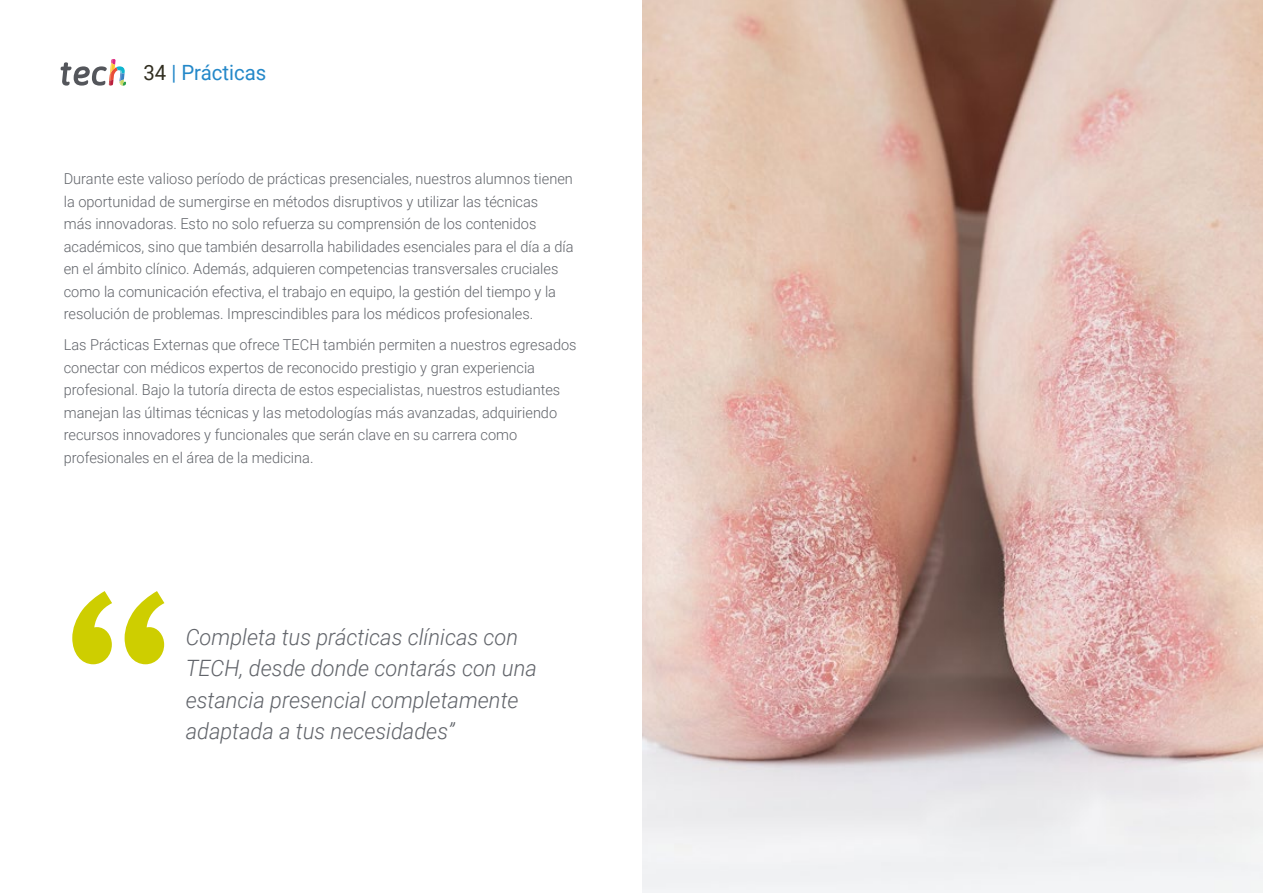
<style>
.page{position:relative;width:1263px;height:893px;background:#fff}
.page>*{position:absolute;margin:0;border:0;box-sizing:border-box;transform-origin:0 0}
.t1{font:italic 300 22.5px/31.5px "Roboto";color:#61646a}
.t2{font:21px "Roboto";color:#2488c9}
.t3{font:300 15px/22.5px "Roboto";color:#61646a}
.s1{color:#312e20}
</style>
<div class="page">
<svg style="left:61px;top:59px;width:65px;height:27px"></svg>
<img style="left:642px;top:0;width:621px;height:893px">
<svg style="left:72px;top:591px;width:92px;height:73px"></svg>
<h2 class="t2" style="left:144px;top:57px;width:124px"><span class="s1">34</span> | Prácticas</h2>
<p class="t3" style="left:64px;top:167px;width:511px">Durante este valioso período de prácticas presenciales, nuestros alumnos tienen la oportunidad de sumergirse en métodos disruptivos y utilizar las técnicas<br>más innovadoras. Esto no solo refuerza su comprensión de los contenidos académicos, sino que también desarrolla habilidades esenciales para el día a día en el ámbito clínico. Además, adquieren competencias transversales cruciales como la comunicación efectiva, el trabajo en equipo, la gestión del tiempo y la resolución de problemas. Imprescindibles para los médicos profesionales.</p>
<p class="t3" style="left:64px;top:333px;width:514px">Las Prácticas Externas que ofrece TECH también permiten a nuestros egresados conectar con médicos expertos de reconocido prestigio y gran experiencia profesional. Bajo la tutoría directa de estos especialistas, nuestros estudiantes manejan las últimas técnicas y las metodologías más avanzadas, adquiriendo recursos innovadores y funcionales que serán clave en su carrera como profesionales en el área de la medicina.</p>
<h1 class="t1" style="left:186px;top:620px;width:353px">Completa tus prácticas clínicas con TECH, desde donde contarás con una estancia presencial completamente adaptada a tus necesidades”</h1>
</div>
